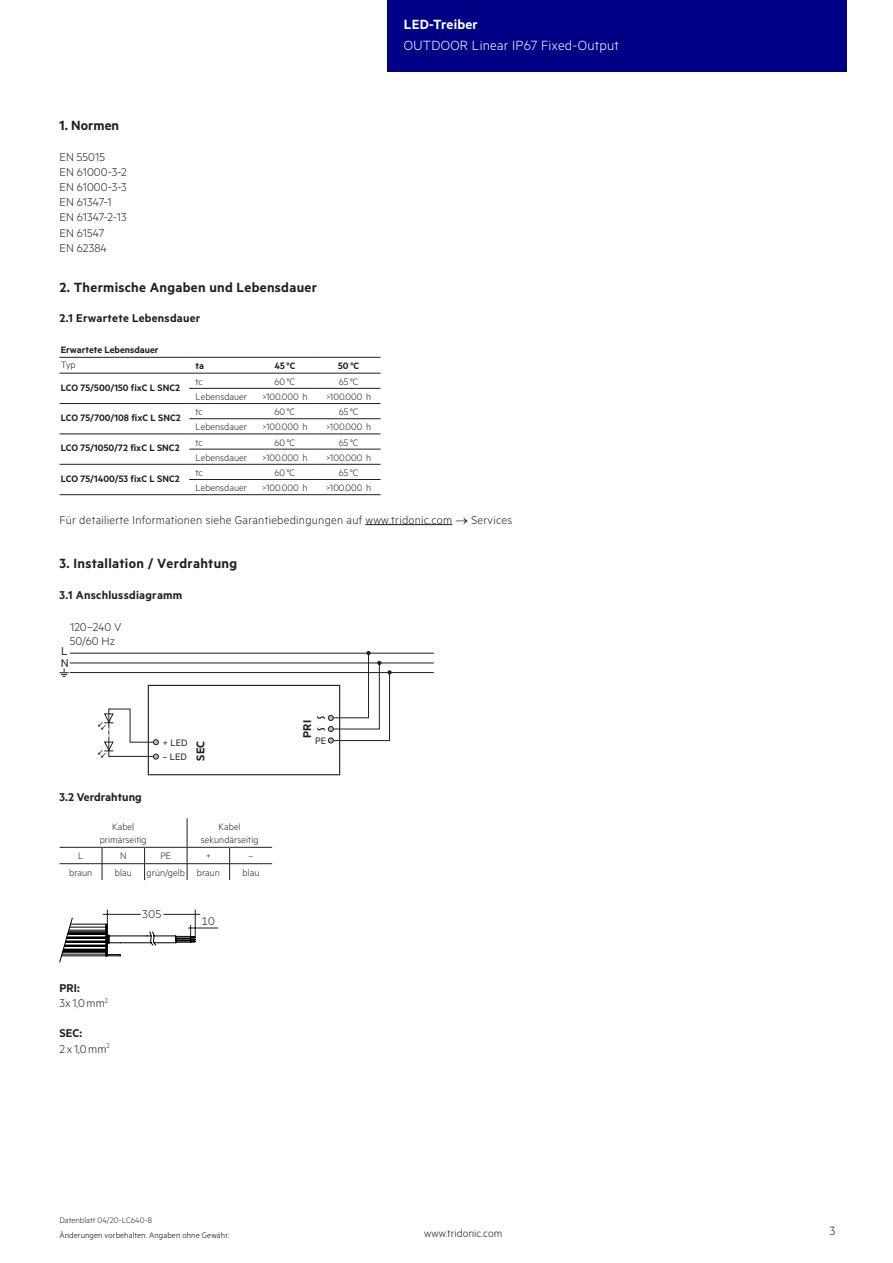
<style>
.page{position:relative;width:893px;height:1263px;background:#fff}
.page>*{position:absolute;margin:0;border:0;box-sizing:border-box;transform-origin:0 0}
.t1{font:15px "Tridonic Metric Print Semi";letter-spacing:.02em;color:#231f20}
.t2{font:15px "Tridonic Metric Print Light";letter-spacing:.015em;color:#fff}
.t3{font:15px "Tridonic Metric Print Semi";letter-spacing:.015em;color:#fff}
.t4{font:13.5px "Tridonic Metric Print Light";color:#231f20}
.t5{font:12.75px/15.1px "Tridonic Metric Print Light";letter-spacing:.02em;color:#231f20}
.t6{font:12.75px "Tridonic Metric Print Semi";letter-spacing:.02em;color:#231f20}
.t7{font:12.75px "Tridonic Metric Print Regular";color:#231f20}
.t8{font:12px "Tridonic Metric Print Light";letter-spacing:.005em;color:#231f20}
.t9{font:10.5px/12.6px "Tridonic Metric Print Light";color:#231f20;text-align:center}
.t10{font:10.5px "Tridonic Metric Print Semi";letter-spacing:.005em;color:#231f20}
.t11{font:10.5px "Tridonic Metric Print Regular";color:#231f20}
.t12{font:9px "Tridonic Metric Print Light";letter-spacing:.01em;color:#000}
.t13{font:9px "Tridonic Metric Print Light";letter-spacing:.005em;color:#231f20}
</style>
<div class="page">
<div style="left:387px;top:0;width:459px;height:72px;background:#000087"></div>
<hr style="left:60px;top:357px;width:129px;height:1px;background:#231f20">
<hr style="left:60px;top:373px;width:129px;height:1px;background:#231f20">
<hr style="left:189px;top:357px;width:64px;height:1px;background:#231f20">
<hr style="left:253px;top:357px;width:64px;height:1px;background:#231f20">
<hr style="left:317px;top:357px;width:64px;height:1px;background:#231f20">
<hr style="left:189px;top:373px;width:64px;height:1px;background:#231f20">
<hr style="left:253px;top:373px;width:64px;height:1px;background:#231f20">
<hr style="left:317px;top:373px;width:64px;height:1px;background:#231f20">
<hr style="left:189px;top:403px;width:64px;height:1px;background:#231f20">
<hr style="left:189px;top:433px;width:64px;height:1px;background:#231f20">
<hr style="left:189px;top:464px;width:64px;height:1px;background:#231f20">
<hr style="left:189px;top:388px;width:64px;height:1px;background:#231f20">
<hr style="left:189px;top:418px;width:64px;height:1px;background:#231f20">
<hr style="left:189px;top:449px;width:64px;height:1px;background:#231f20">
<hr style="left:189px;top:479px;width:64px;height:1px;background:#231f20">
<hr style="left:253px;top:388px;width:64px;height:1px;background:#231f20">
<hr style="left:317px;top:388px;width:64px;height:1px;background:#231f20">
<hr style="left:253px;top:418px;width:64px;height:1px;background:#231f20">
<hr style="left:317px;top:418px;width:64px;height:1px;background:#231f20">
<hr style="left:253px;top:449px;width:64px;height:1px;background:#231f20">
<hr style="left:317px;top:449px;width:64px;height:1px;background:#231f20">
<hr style="left:253px;top:479px;width:64px;height:1px;background:#231f20">
<hr style="left:317px;top:479px;width:64px;height:1px;background:#231f20">
<hr style="left:60px;top:403px;width:129px;height:1px;background:#231f20">
<hr style="left:60px;top:433px;width:129px;height:1px;background:#231f20">
<hr style="left:60px;top:464px;width:129px;height:1px;background:#231f20">
<hr style="left:60px;top:494px;width:129px;height:1px;background:#231f20">
<hr style="left:189px;top:494px;width:64px;height:1px;background:#231f20">
<hr style="left:253px;top:403px;width:64px;height:1px;background:#231f20">
<hr style="left:317px;top:403px;width:64px;height:1px;background:#231f20">
<hr style="left:253px;top:433px;width:64px;height:1px;background:#231f20">
<hr style="left:317px;top:433px;width:64px;height:1px;background:#231f20">
<hr style="left:253px;top:464px;width:64px;height:1px;background:#231f20">
<hr style="left:317px;top:464px;width:64px;height:1px;background:#231f20">
<hr style="left:253px;top:494px;width:64px;height:1px;background:#231f20">
<hr style="left:317px;top:494px;width:64px;height:1px;background:#231f20">
<div style="left:148px;top:685px;width:192px;height:90px;border:1px solid #231f20"></div>
<hr style="left:70px;top:653px;width:363px;height:1px;background:#231f20">
<hr style="left:70px;top:663px;width:363px;height:1px;background:#231f20">
<hr style="left:70px;top:672px;width:363px;height:1px;background:#231f20">
<svg style="left:317px;top:651px;width:75px;height:92px"></svg>
<svg style="left:60px;top:668px;width:8px;height:9px"></svg>
<hr style="left:164px;top:914px;width:36px;height:1px;background:#231f20">
<hr style="left:188px;top:928px;width:30px;height:1px;background:#231f20">
<svg style="left:59px;top:910px;width:137px;height:52px"></svg>
<hr style="left:60px;top:863px;width:42px;height:1px;background:#231f20">
<hr style="left:102px;top:863px;width:43px;height:1px;background:#231f20">
<hr style="left:145px;top:863px;width:42px;height:1px;background:#231f20">
<hr style="left:187px;top:863px;width:43px;height:1px;background:#231f20">
<hr style="left:230px;top:863px;width:42px;height:1px;background:#231f20">
<hr style="left:187px;top:847px;width:43px;height:1px;background:#231f20">
<hr style="left:230px;top:847px;width:42px;height:1px;background:#231f20">
<svg style="left:144px;top:848px;width:1px;height:32px"></svg>
<svg style="left:102px;top:848px;width:1px;height:32px"></svg>
<svg style="left:229px;top:848px;width:1px;height:32px"></svg>
<svg style="left:187px;top:818px;width:1px;height:62px"></svg>
<hr style="left:60px;top:847px;width:42px;height:1px;background:#231f20">
<hr style="left:102px;top:847px;width:43px;height:1px;background:#231f20">
<hr style="left:145px;top:847px;width:42px;height:1px;background:#231f20">
<hr style="left:365px;top:524px;width:87px;height:1px;background:#231f20">
<svg style="left:104px;top:708px;width:55px;height:51px"></svg>
<h1 class="t1" style="left:60px;top:117px;width:61px">1. Normen</h1>
<p class="t5" style="left:60px;top:149px;width:69px">EN 55015<br>EN 61000-3-2<br>EN 61000-3-3<br>EN 61347-1<br>EN 61347-2-13<br>EN 61547<br>EN 62384</p>
<h1 class="t1" style="left:60px;top:278px;width:259px">2. Thermische Angaben und Lebensdauer</h1>
<p class="t6" style="left:60px;top:311px;width:142px">2.1 Erwartete Lebensdauer</p>
<p class="t10" style="left:61px;top:344px;width:99px">Erwartete Lebensdauer</p>
<p class="t9" style="left:61px;top:358px;width:16px">Typ</p>
<p class="t10" style="left:196px;top:360px;width:10px">ta</p>
<p class="t10" style="left:274px;top:360px;width:22px">45 °C</p>
<p class="t10" style="left:338px;top:360px;width:23px">50°C</p>
<p class="t10" style="left:61px;top:381px;width:121px">LCO 75/500/150 fixC L SNC2</p>
<p class="t9" style="left:196px;top:375px;width:9px">tc</p>
<p class="t9" style="left:275px;top:375px;width:22px">60°C</p>
<p class="t9" style="left:339px;top:375px;width:21px">65 °C</p>
<p class="t9" style="left:196px;top:390px;width:53px">Lebensdauer</p>
<p class="t9" style="left:262px;top:390px;width:47px">&gt;100.000 h</p>
<p class="t9" style="left:326px;top:390px;width:47px">&gt;100.000 h</p>
<p class="t10" style="left:61px;top:412px;width:121px">LCO 75/700/108 fixC L SNC2</p>
<p class="t9" style="left:196px;top:405px;width:9px">tc</p>
<p class="t9" style="left:275px;top:405px;width:22px">60°C</p>
<p class="t9" style="left:339px;top:405px;width:21px">65 °C</p>
<p class="t9" style="left:196px;top:420px;width:53px">Lebensdauer</p>
<p class="t9" style="left:262px;top:420px;width:47px">&gt;100.000 h</p>
<p class="t9" style="left:326px;top:420px;width:47px">&gt;100.000 h</p>
<p class="t10" style="left:61px;top:442px;width:120px">LCO 75/1050/72 fixC L SNC2</p>
<p class="t9" style="left:196px;top:436px;width:9px">tc</p>
<p class="t9" style="left:275px;top:436px;width:22px">60°C</p>
<p class="t9" style="left:339px;top:436px;width:21px">65 °C</p>
<p class="t9" style="left:196px;top:451px;width:53px">Lebensdauer</p>
<p class="t9" style="left:262px;top:451px;width:47px">&gt;100.000 h</p>
<p class="t9" style="left:326px;top:451px;width:47px">&gt;100.000 h</p>
<p class="t10" style="left:61px;top:472px;width:121px">LCO 75/1400/53 fixC L SNC2</p>
<p class="t9" style="left:196px;top:466px;width:9px">tc</p>
<p class="t9" style="left:275px;top:466px;width:22px">60°C</p>
<p class="t9" style="left:339px;top:466px;width:21px">65 °C</p>
<p class="t9" style="left:196px;top:481px;width:53px">Lebensdauer</p>
<p class="t9" style="left:262px;top:481px;width:47px">&gt;100.000 h</p>
<p class="t9" style="left:326px;top:481px;width:47px">&gt;100.000 h</p>
<h1 class="t3" style="left:404px;top:15px;width:75px">LED-Treiber</h1>
<h1 class="t2" style="left:404px;top:37px;width:216px">OUTDOOR Linear IP67 Fixed-Output</h1>
<p class="t5" style="left:59px;top:512px;width:454px">Für detailierte Informationen siehe Garantiebedingungen auf www.tridonic.com → Services</p>
<h1 class="t1" style="left:60px;top:555px;width:179px">3. Installation / Verdrahtung</h1>
<p class="t6" style="left:59px;top:587px;width:124px">3.1 Anschlussdiagramm</p>
<p class="t5" style="left:70px;top:619px;width:53px">120–240 V</p>
<p class="t5" style="left:70px;top:633px;width:47px">50/60 Hz</p>
<p class="t7" style="left:61px;top:644px;width:8px">L</p>
<p class="t7" style="left:61px;top:655px;width:9px">N</p>
<p class="t6" style="left:60px;top:789px;width:84px">3.2 Verdrahtung</p>
<p class="t11" style="left:162px;top:736px;width:27px">+ LED</p>
<p class="t11" style="left:162px;top:750px;width:26px">– LED</p>
<p class="t6" style="left:193px;top:761px;width:21px;rotate:-90deg">SEC</p>
<p class="t9" style="left:100px;top:820px;width:49px">Kabel primärseitig</p>
<p class="t9" style="left:201px;top:820px;width:59px">Kabel sekundärseitig</p>
<p class="t9" style="left:78px;top:849px;width:7px">L</p>
<p class="t9" style="left:120px;top:849px;width:8px">N</p>
<p class="t9" style="left:160px;top:849px;width:13px">PE</p>
<p class="t9" style="left:206px;top:849px;width:7px">+</p>
<p class="t9" style="left:248px;top:849px;width:6px">–</p>
<p class="t9" style="left:69px;top:866px;width:25px">braun</p>
<p class="t9" style="left:115px;top:866px;width:18px">blau</p>
<p class="t9" style="left:147px;top:866px;width:75px">grün/gelb braun</p>
<p class="t9" style="left:242px;top:866px;width:18px">blau</p>
<p class="t6" style="left:60px;top:980px;width:22px">PRI:</p>
<p class="t5" style="left:60px;top:995px;width:50px">3x 1,0mm<sup>2</sup></p>
<p class="t6" style="left:60px;top:1026px;width:24px">SEC:</p>
<p class="t5" style="left:60px;top:1041px;width:52px">2 x 1,0mm<sup>2</sup></p>
<p class="t5" style="left:142px;top:906px;width:21px">305</p>
<p class="t5" style="left:201px;top:913px;width:15px">10</p>
<p class="t6" style="left:300px;top:737px;width:19px;rotate:-90deg">PRI</p>
<p class="t11" style="left:315px;top:734px;width:13px">PE</p>
<p class="t13" style="left:60px;top:1215px;width:94px">Datenblatt 04/20-LC640-8</p>
<p class="t12" style="left:60px;top:1229px;width:171px">Änderungen vorbehalten. Angaben ohne Gewähr.</p>
<p class="t8" style="left:424px;top:1227px;width:80px">www.tridonic.com</p>
<p class="t4" style="left:829px;top:1223px;width:7px">3</p>
</div>
